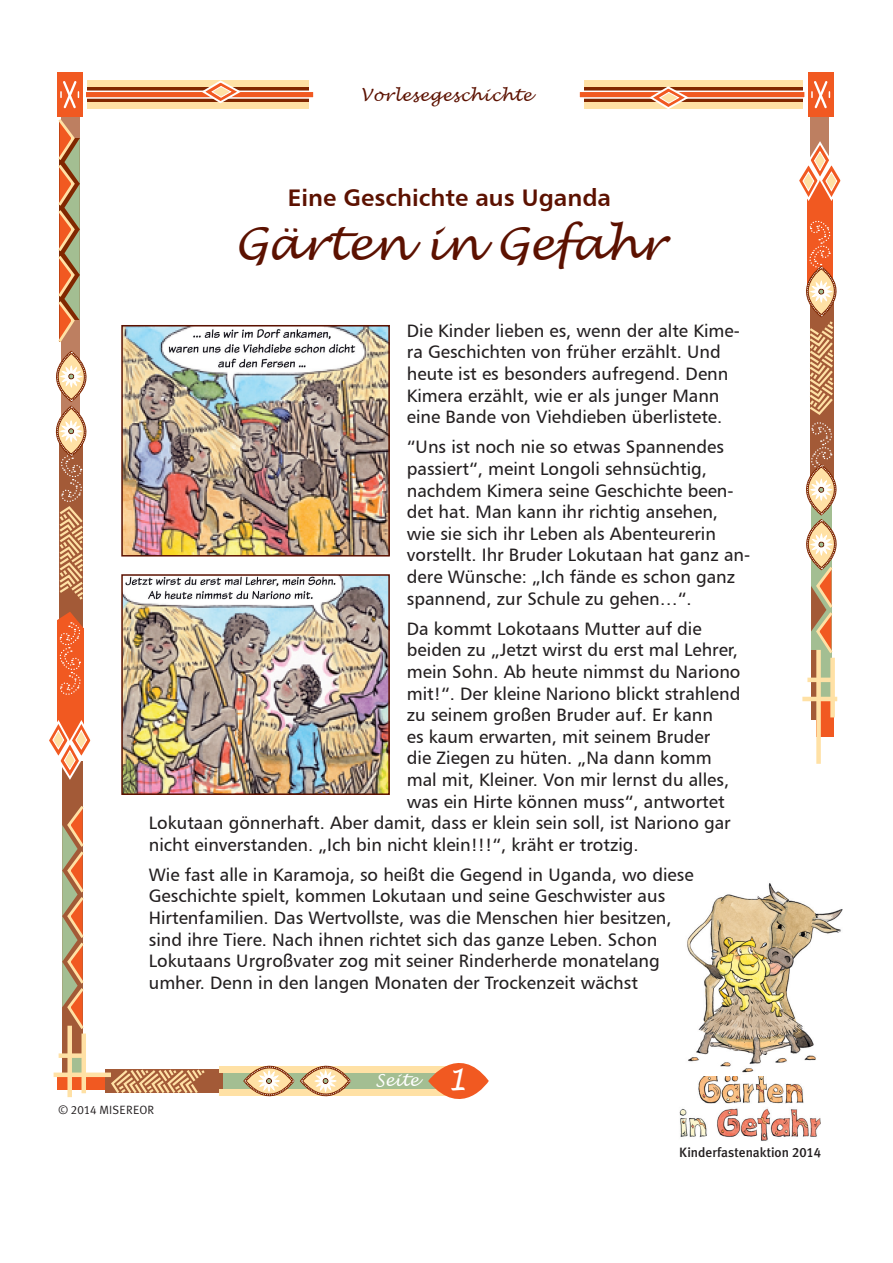
<style>
.page{position:relative;width:893px;height:1263px;background:#fff}
.page>*{position:absolute;margin:0;border:0;box-sizing:border-box;transform-origin:0 0}
.t1{font:italic 45px "Lucida Handwriting";color:#5c1100}
.t2{font:24px "Humanist 777 BT Bold B";color:#5c1100}
.t3{font:18px/21.6px "Humanist 777 BT Roman B";color:#231f20}
.t4{font:italic 16.5px "Lucida Handwriting";letter-spacing:.04em;color:#5c1100}
.t5{font:italic 16.5px "Lucida Handwriting";color:#fff}
.t6{font:500 13.5px "Meta Plus";color:#231f20}
.t7{font:12px "Meta Plus Normal";letter-spacing:.015em;color:#231f20}
.s1{font-family:"Meta Plus Normal Caps"}
.s2{font-size:29.85px}
.s3{font-family:"Meta Plus Medium Caps";font-weight:400}
</style>
<div class="page">
<div style="left:807px;top:180px;width:26px;height:113px;background:#f15921"></div>
<div style="left:62px;top:761px;width:20px;height:292px;background:#a35a37"></div>
<div style="left:811px;top:504px;width:20px;height:174px;background:#a3be92"></div>
<div style="left:60px;top:430px;width:23px;height:208px;background:#a35a37"></div>
<div style="left:105px;top:1069px;width:159px;height:24px;background:#a35a37"></div>
<div style="left:57px;top:628px;width:26px;height:112px;background:#f15921"></div>
<svg style="left:87px;top:87px;width:221px;height:16px"></svg>
<div style="left:224px;top:1071px;width:221px;height:19px;background:#a3be92"></div>
<svg style="left:585px;top:87px;width:218px;height:16px"></svg>
<svg style="left:86px;top:91px;width:228px;height:8px"></svg>
<svg style="left:579px;top:91px;width:226px;height:8px"></svg>
<div style="left:87px;top:80px;width:221px;height:7px;background:#ffe1a5"></div>
<div style="left:219px;top:1066px;width:229px;height:7px;background:#ffe1a5"></div>
<div style="left:585px;top:80px;width:218px;height:7px;background:#ffe1a5"></div>
<div style="left:87px;top:103px;width:221px;height:6px;background:#ffe1a5"></div>
<div style="left:220px;top:1089px;width:228px;height:6px;background:#ffe1a5"></div>
<div style="left:585px;top:103px;width:218px;height:6px;background:#ffe1a5"></div>
<div style="left:811px;top:111px;width:18px;height:49px;background:#bd7f61"></div>
<div style="left:57px;top:72px;width:25px;height:45px;background:#f15921"></div>
<div style="left:808px;top:72px;width:25px;height:45px;background:#f15921"></div>
<svg style="left:241px;top:1065px;width:111px;height:32px"></svg>
<svg style="left:62px;top:803px;width:22px;height:229px"></svg>
<svg style="left:60px;top:81px;width:19px;height:28px"></svg>
<svg style="left:811px;top:81px;width:19px;height:28px"></svg>
<svg style="left:111px;top:1069px;width:94px;height:24px"></svg>
<svg style="left:49px;top:719px;width:42px;height:63px"></svg>
<svg style="left:806px;top:220px;width:31px;height:436px"></svg>
<svg style="left:799px;top:139px;width:42px;height:62px"></svg>
<svg style="left:200px;top:80px;width:42px;height:24px"></svg>
<svg style="left:647px;top:86px;width:42px;height:23px"></svg>
<div style="left:70px;top:1056px;width:12px;height:19px;background:#a3be92"></div>
<div style="left:819px;top:680px;width:12px;height:19px;background:#a3be92"></div>
<div style="left:57px;top:1075px;width:48px;height:14px;background:#f15921"></div>
<div style="left:816px;top:699px;width:17px;height:38px;background:#f15921"></div>
<div style="left:62px;top:1026px;width:5px;height:49px;background:#a35a37"></div>
<div style="left:811px;top:650px;width:5px;height:69px;background:#a35a37"></div>
<div style="left:67px;top:1026px;width:5px;height:71px;background:#ffe1a5"></div>
<div style="left:816px;top:650px;width:5px;height:114px;background:#ffe1a5"></div>
<hr style="left:82px;top:1033px;width:4px;height:60px;background:#ffe1a5">
<div style="left:830px;top:658px;width:5px;height:59px;background:#ffe1a5"></div>
<div style="left:59px;top:1053px;width:24px;height:5px;background:#ffe1a5"></div>
<hr style="left:807px;top:678px;width:25px;height:4px;background:#ffe1a5">
<div style="left:54px;top:1072px;width:57px;height:5px;background:#ffe1a5"></div>
<hr style="left:802px;top:697px;width:35px;height:4px;background:#ffe1a5">
<svg style="left:55px;top:116px;width:32px;height:486px"></svg>
<svg style="left:57px;top:610px;width:27px;height:87px"></svg>
<svg style="left:426px;top:1063px;width:63px;height:36px"></svg>
<img style="left:698px;top:1076px;width:106px;height:28px">
<img style="left:679px;top:1108px;width:142px;height:33px">
<img style="left:687px;top:883px;width:156px;height:190px">
<img style="left:124px;top:328px;width:263px;height:225px">
<div style="left:121px;top:325px;width:269px;height:231px;border:2px solid #5c1100"></div>
<img style="left:124px;top:577px;width:263px;height:215px">
<div style="left:121px;top:574px;width:269px;height:221px;border:2px solid #5c1100"></div>
<p class="t4" style="left:361px;top:85px;width:172px">Vorlesegeschichte</p>
<h2 class="t2" style="left:288px;top:182px;width:325px">Eine Geschichte aus Uganda</h2>
<h1 class="t1" style="left:235px;top:216px;width:431px">Gärten in Gefahr</h1>
<p class="t3" style="left:407px;top:319px;width:334px">Die Kinder lieben es, wenn der alte Kime&shy;ra Geschichten von früher erzählt. Und heute ist es besonders aufregend. Denn Kimera erzählt, wie er als junger Mann eine Bande von Viehdieben überlistete.</p>
<p class="t3" style="left:407px;top:436px;width:345px">“Uns ist noch nie so etwas Spannendes passiert“, meint Longoli sehnsüchtig, nachdem Kimera seine Geschichte been&shy;det hat. Man kann ihr richtig ansehen, wie sie sich ihr Leben als Abenteurerin vorstellt. Ihr Bruder Lokutaan hat ganz an&shy;dere Wünsche: „Ich fände es schon ganz spannend, zur Schule zu gehen…“.</p>
<p class="t3" style="left:407px;top:617px;width:296px">Da kommt Lokotaans Mutter auf die</p>
<p class="t3" style="left:407px;top:639px;width:333px">beiden zu „Jetzt wirst du erst mal Lehrer,</p>
<p class="t3" style="left:407px;top:660px;width:335px">mein Sohn. Ab heute nimmst du Nariono</p>
<p class="t3" style="left:407px;top:682px;width:335px">mit!“. Der kleine Nariono blickt strahlend</p>
<p class="t3" style="left:407px;top:704px;width:308px">zu seinem großen Bruder auf. Er kann</p>
<p class="t3" style="left:407px;top:725px;width:305px">es kaum erwarten, mit seinem Bruder</p>
<p class="t3" style="left:407px;top:747px;width:306px">die Ziegen zu hüten. „Na dann komm</p>
<p class="t3" style="left:407px;top:768px;width:324px">mal mit, Kleiner. Von mir lernst du alles,</p>
<p class="t3" style="left:407px;top:790px;width:319px">was ein Hirte können muss“, antwortet</p>
<p class="t3" style="left:149px;top:812px;width:583px">Lokutaan gönnerhaft. Aber damit, dass er klein sein soll, ist Nariono gar</p>
<p class="t3" style="left:149px;top:833px;width:491px">nicht einverstanden. „Ich bin nicht klein!!!“, kräht er trotzig.</p>
<p class="t3" style="left:149px;top:863px;width:546px">Wie fast alle in Karamoja, so heißt die Gegend in Uganda, wo diese Geschichte spielt, kommen Lokutaan und seine Geschwister aus Hirtenfamilien. Das Wertvollste, was die Menschen hier besitzen, sind ihre Tiere. Nach ihnen richtet sich das ganze Leben. Schon Lokutaans Urgroßvater zog mit seiner Rinderherde monatelang umher. Denn in den langen Monaten der Trockenzeit wächst</p>
<p class="t7" style="left:59px;top:1102px;width:97px">© <span class="s1">2014</span> MISEREOR</p>
<p class="t5" style="left:376px;top:1070px;width:93px">Seite <span class="s2">1</span></p>
<p class="t6" style="left:679px;top:1144px;width:143px">Kinderfastenaktion <span class="s3">2014</span></p>
</div>
